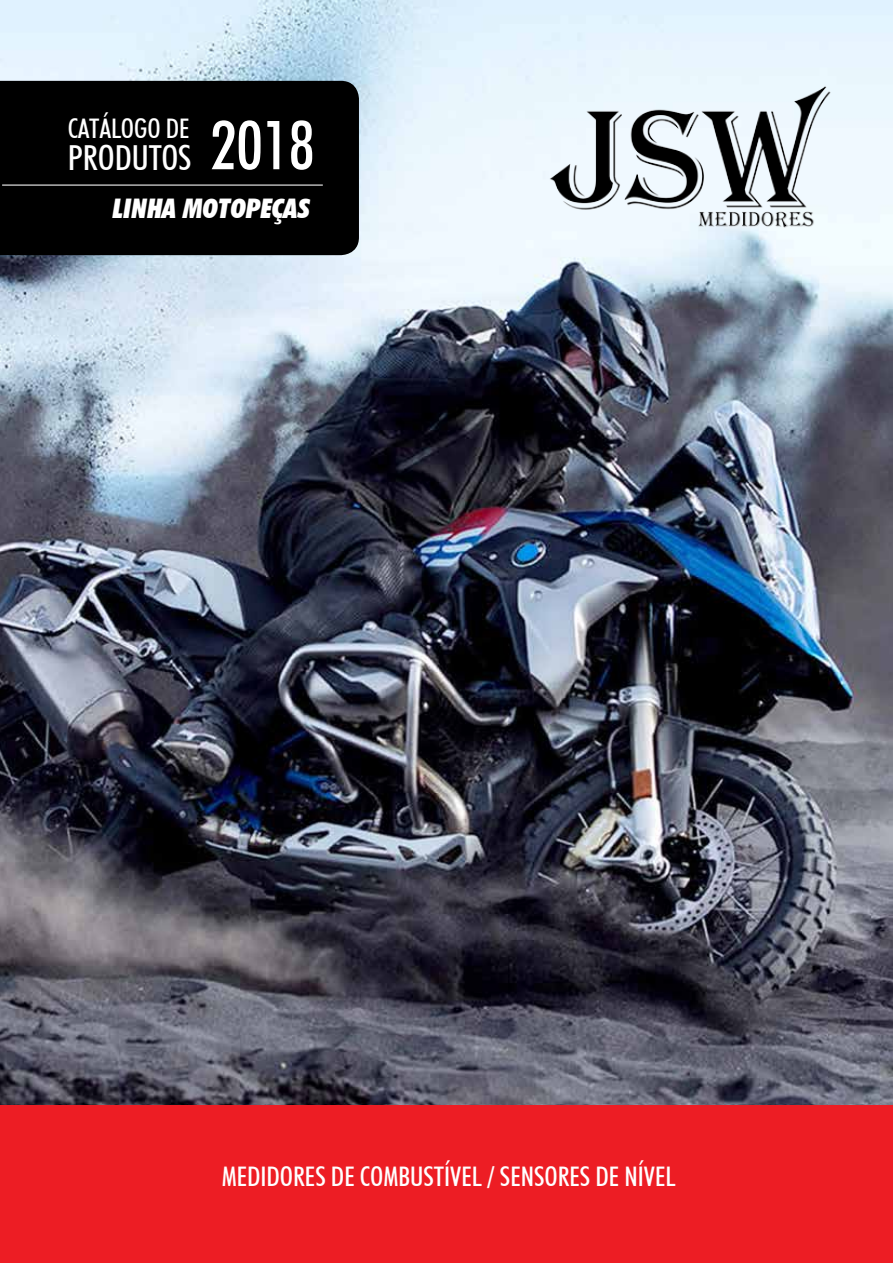
<style>
.page{position:relative;width:893px;height:1263px;background:#fff}
.page>*{position:absolute;margin:0;border:0;box-sizing:border-box;transform-origin:0 0}
.t1{font:500 condensed 34.5px "Futura BT";color:#fff}
.t2{font:500 condensed 27px "Futura BT";color:#fff}
.t3{font:italic 900 condensed 27px "Futura BT";color:#fff}
.s1{font-size:67.65px}
</style>
<div class="page">
<img style="left:0;top:0;width:893px;height:1105px">
<div style="left:0;top:1105px;width:893px;height:158px;background:#ed1d24"></div>
<img style="left:531px;top:79px;width:317px;height:157px">
<div style="left:0;top:81px;width:359px;height:174px;background:#000"></div>
<hr style="left:2px;top:185px;width:321px;height:1px;background:#fff">
<p class="t2" style="left:68px;top:112px;width:123px">CATÁLOGO DE</p>
<p class="t1" style="left:68px;top:137px;width:249px">PRODUTOS <span class="s1">2018</span></p>
<p class="t3" style="left:113px;top:192px;width:199px">LINHA MOTOPEÇAS</p>
<p class="t2" style="left:222px;top:1160px;width:455px">MEDIDORES DE COMBUSTÍVEL / SENSORES DE NÍVEL</p>
</div>
